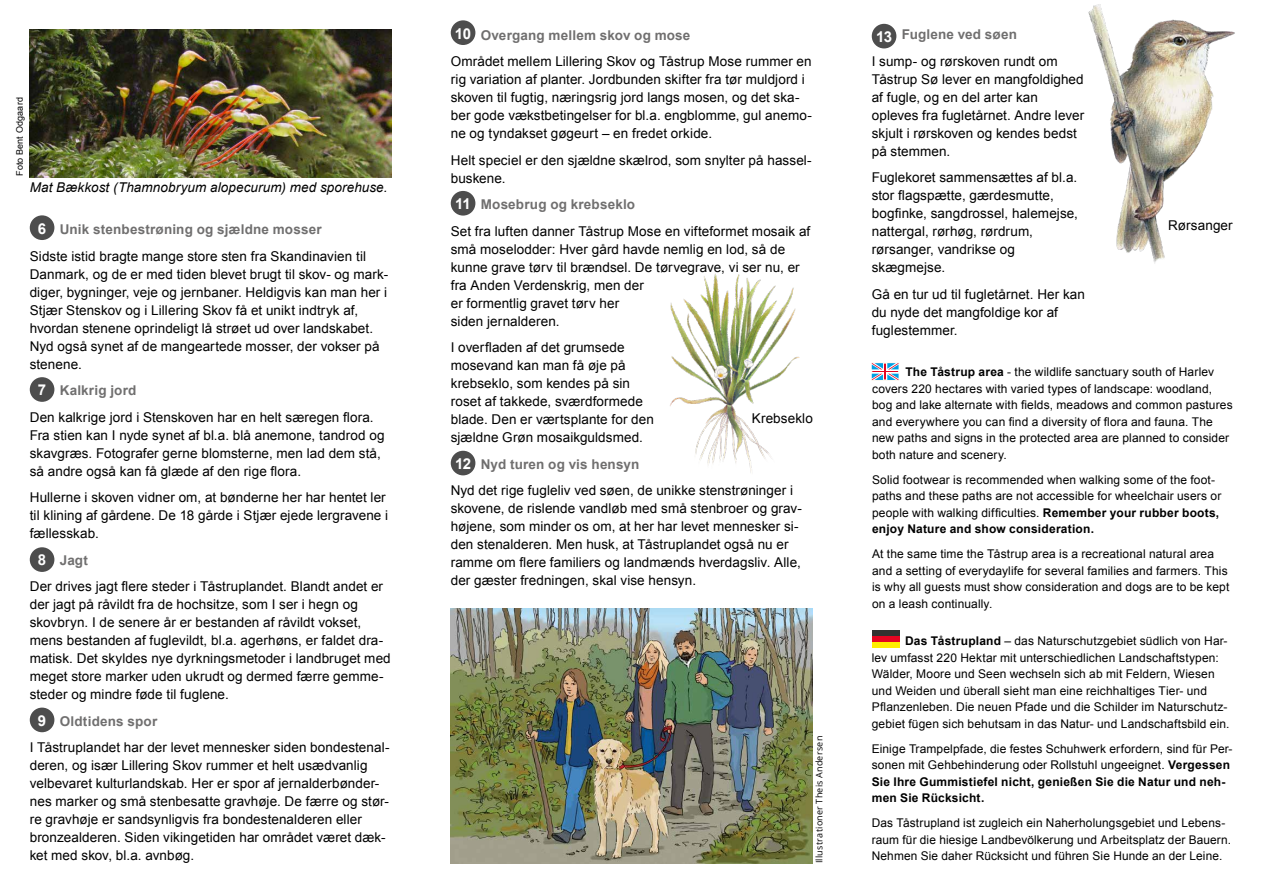
<style>
.page{position:relative;width:1263px;height:893px;background:#fff}
.page>*{position:absolute;margin:0;border:0;box-sizing:border-box;transform-origin:0 0}
.t1{font:700 15px "Arial";letter-spacing:-.035em;color:#fff}
.t2{font:13.5px/18px "Arial";letter-spacing:.005em;color:#000}
.t3{font:700 13.5px "Arial";letter-spacing:.01em;color:#706f6f}
.t4{font:italic 13.5px "Arial";letter-spacing:.01em;color:#000}
.t5{font:12px/16.5px "Arial";letter-spacing:.01em;color:#000}
.t6{font:9px "Open Sans";letter-spacing:.025em;color:#000}
.t7{font:9px "Arial";letter-spacing:.02em;color:#000}
.s1{font-weight:700}
</style>
<div class="page">
<img style="left:30px;top:30px;width:361px;height:148px">
<div style="left:30px;top:215px;width:24px;height:25px;background:#4d4d4d;border-radius:50%"></div>
<div style="left:30px;top:377px;width:24px;height:25px;background:#4d4d4d;border-radius:50%"></div>
<div style="left:30px;top:547px;width:24px;height:25px;background:#4d4d4d;border-radius:50%"></div>
<div style="left:30px;top:708px;width:24px;height:24px;background:#4d4d4d;border-radius:50%"></div>
<img style="left:1088px;top:4px;width:147px;height:260px">
<svg style="left:872px;top:363px;width:26px;height:17px"></svg>
<img style="left:451px;top:608px;width:361px;height:255px">
<img style="left:670px;top:273px;width:129px;height:200px">
<div style="left:451px;top:20px;width:24px;height:25px;background:#4d4d4d;border-radius:50%"></div>
<div style="left:451px;top:191px;width:24px;height:25px;background:#4d4d4d;border-radius:50%"></div>
<div style="left:451px;top:451px;width:24px;height:24px;background:#4d4d4d;border-radius:50%"></div>
<div style="left:872px;top:24px;width:24px;height:24px;background:#4d4d4d;border-radius:50%"></div>
<div style="left:872px;top:630px;width:28px;height:6px;background:#323230"></div>
<div style="left:872px;top:636px;width:28px;height:6px;background:#e40521"></div>
<div style="left:872px;top:642px;width:28px;height:6px;background:#ffed00"></div>
<p class="t7" style="left:14px;top:176px;width:80px;rotate:-90deg">Foto Bent Odgaard</p>
<p class="t4" style="left:30px;top:179px;width:359px">Mat Bækkost (Thamnobryum alopecurum) med sporehuse.</p>
<p class="t1" style="left:38px;top:218px;width:10px">6</p>
<p class="t3" style="left:60px;top:220px;width:263px">Unik stenbestrøning og sjældne mosser</p>
<p class="t2" style="left:30px;top:247px;width:360px">Sidste istid bragte mange store sten fra Skandinavien til Danmark, og de er med tiden blevet brugt til skov- og mark&shy;diger, bygninger, veje og jernbaner. Heldigvis kan man her i Stjær Stenskov og i Lillering Skov få et unikt indtryk af, hvordan stenene oprindeligt lå strøet ud over landskabet.<br>Nyd også synet af de mangeartede mosser, der vokser på stenene.</p>
<p class="t3" style="left:60px;top:381px;width:78px">Kalkrig jord</p>
<p class="t2" style="left:30px;top:408px;width:356px">Den kalkrige jord i Stenskoven har en helt særegen flora.<br>Fra stien kan I nyde synet af bl.a. blå anemone, tandrod og skavgræs. Fotografer gerne blomsterne, men lad dem stå, så andre også kan få glæde af den rige flora.</p>
<p class="t2" style="left:30px;top:488px;width:360px">Hullerne i skoven vidner om, at bønderne her har hentet ler til klining af gårdene. De 18 gårde i Stjær ejede lergravene i fællesskab.</p>
<p class="t3" style="left:60px;top:551px;width:30px">Jagt</p>
<p class="t2" style="left:30px;top:577px;width:363px">Der drives jagt flere steder i Tåstruplandet. Blandt andet er der jagt på råvildt fra de hochsitze, som I ser i hegn og skovbryn. I de senere år er bestanden af råvildt vokset, mens bestanden af fuglevildt, bl.a. agerhøns, er faldet dra&shy;matisk. Det skyldes nye dyrkningsmetoder i landbruget med meget store marker uden ukrudt og dermed færre gemme&shy;steder og mindre føde til fuglene.</p>
<p class="t3" style="left:60px;top:712px;width:99px">Oldtidens spor</p>
<p class="t2" style="left:30px;top:738px;width:361px">I Tåstruplandet har der levet mennesker siden bondestenal&shy;deren, og især Lillering Skov rummer et helt usædvanlig velbevaret kulturlandskab. Her er spor af jernalderbønder&shy;nes marker og små stenbesatte gravhøje. De færre og stør&shy;re gravhøje er sandsynligvis fra bondestenalderen eller bronzealderen. Siden vikingetiden har området været dæk&shy;ket med skov, bl.a. avnbøg.</p>
<p class="t1" style="left:38px;top:380px;width:10px">7</p>
<p class="t1" style="left:38px;top:550px;width:10px">8</p>
<p class="t1" style="left:38px;top:711px;width:10px">9</p>
<p class="t1" style="left:455px;top:23px;width:18px">10</p>
<p class="t3" style="left:481px;top:26px;width:211px">Overgang mellem skov og mose</p>
<p class="t2" style="left:451px;top:52px;width:363px">Området mellem Lillering Skov og Tåstrup Mose rummer en rig variation af planter. Jordbunden skifter fra tør muldjord i skoven til fugtig, næringsrig jord langs mosen, og det ska&shy;ber gode vækstbetingelser for bl.a. engblomme, gul anemo&shy;ne og tyndakset gøgeurt – en fredet orkide.</p>
<p class="t2" style="left:451px;top:151px;width:362px">Helt speciel er den sjældne skælrod, som snylter på hassel&shy;buskene.</p>
<p class="t3" style="left:481px;top:195px;width:156px">Mosebrug og krebseklo</p>
<p class="t2" style="left:451px;top:222px;width:361px">Set fra luften danner Tåstrup Mose en vifteformet mosaik af små moselodder: Hver gård havde nemlig en lod, så de kunne grave tørv til brændsel. De tørvegrave, vi ser nu, er fra Anden Verdenskrig, men der<br>er formentlig gravet tørv her<br>siden jernalderen.</p>
<p class="t2" style="left:451px;top:338px;width:205px">I overfladen af det grumsede mosevand kan man få øje på krebseklo, som kendes på sin roset af takkede, sværdformede blade. Den er værtsplante for den sjældne Grøn mosaikguldsmed.</p>
<p class="t3" style="left:481px;top:455px;width:160px">Nyd turen og vis hensyn</p>
<p class="t2" style="left:451px;top:481px;width:353px">Nyd det rige fugleliv ved søen, de unikke stenstrøninger i skovene, de rislende vandløb med små stenbroer og grav&shy;højene, som minder os om, at her har levet mennesker si&shy;den stenalderen. Men husk, at Tåstruplandet også nu er ramme om flere familiers og landmænds hverdagsliv. Alle, der gæster fredningen, skal vise hensyn.</p>
<p class="t1" style="left:455px;top:194px;width:17px">11</p>
<p class="t2" style="left:752px;top:410px;width:63px">Krebseklo</p>
<p class="t1" style="left:455px;top:454px;width:18px">12</p>
<p class="t6" style="left:813px;top:863px;width:129px;rotate:-90deg">Illustrationer Theis Andersen</p>
<p class="t3" style="left:902px;top:26px;width:117px">Fuglene ved søen</p>
<p class="t2" style="left:872px;top:52px;width:214px">I sump- og rørskoven rundt om<br>Tåstrup Sø lever en mangfoldighed af fugle, og en del arter kan opleves fra fugletårnet. Andre lever skjult i rørskoven og kendes bedst på stemmen.</p>
<p class="t2" style="left:872px;top:169px;width:208px">Fuglekoret sammensættes af bl.a. stor flagspætte, gærdesmutte, bogfinke, sangdrossel, halemejse, nattergal, rørhøg, rørdrum, rørsanger, vandrikse og skægmejse.</p>
<p class="t2" style="left:872px;top:285px;width:215px">Gå en tur ud til fugletårnet. Her kan du nyde det mangfoldige kor af fuglestemmer.</p>
<p class="t1" style="left:876px;top:27px;width:18px">13</p>
<p class="t2" style="left:1168px;top:217px;width:66px">Rørsanger</p>
<p class="t5" style="left:872px;top:364px;width:362px;text-indent:33px"><span class="s1">The Tåstrup area</span> - the wildlife sanctuary south of Harlev covers 220 hectares with varied types of landscape: woodland, bog and lake alternate with fields, meadows and common pastures and everywhere you can find a diversity of flora and fauna. The new paths and signs in the protected area are planned to consider both nature and scenery.</p>
<p class="t5" style="left:872px;top:471px;width:351px">Solid footwear is recommended when walking some of the foot&shy;paths and these paths are not accessible for wheelchair users or people with walking difficulties. <span class="s1">Remember your rubber boots, enjoy Nature and show consideration.</span></p>
<p class="t5" style="left:872px;top:546px;width:359px">At the same time the Tåstrup area is a recreational natural area and a setting of everydaylife for several families and farmers. This is why all guests must show consideration and dogs are to be kept on a leash continually.</p>
<p class="t5" style="left:872px;top:633px;width:359px;text-indent:33px"><span class="s1">Das Tåstrupland</span> – das Naturschutzgebiet südlich von Har&shy;lev umfasst 220 Hektar mit unterschiedlichen Landschaftstypen:<br>Wälder, Moore und Seen wechseln sich ab mit Feldern, Wiesen und Weiden und überall sieht man eine reichhaltiges Tier- und Pflanzenleben. Die neuen Pfade und die Schilder im Naturschutz&shy;gebiet fügen sich behutsam in das Natur- und Landschaftsbild ein.</p>
<p class="t5" style="left:872px;top:740px;width:362px">Einige Trampelpfade, die festes Schuhwerk erfordern, sind für Per&shy;sonen mit Gehbehinderung oder Rollstuhl ungeeignet. <span class="s1">Vergessen Sie Ihre Gummistiefel nicht, genießen Sie die Natur und neh&shy;men Sie Rücksicht.</span></p>
<p class="t5" style="left:872px;top:815px;width:361px">Das Tåstrupland ist zugleich ein Naherholungsgebiet und Lebens&shy;raum für die hiesige Landbevölkerung und Arbeitsplatz der Bauern.<br>Nehmen Sie daher Rücksicht und führen Sie Hunde an der Leine.</p>
</div>
